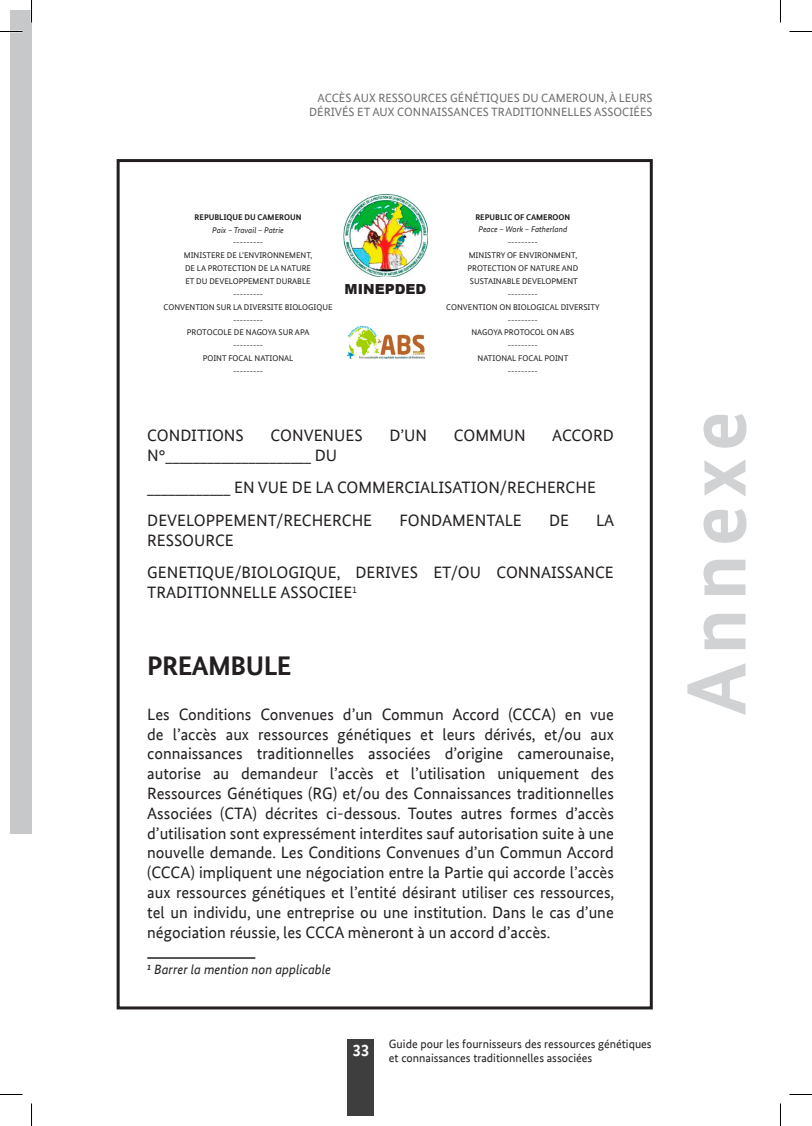
<style>
.page{position:relative;width:812px;height:1126px;background:#fff}
.page>*{position:absolute;margin:0;border:0;box-sizing:border-box;transform-origin:0 0}
.t1{font:700 84.15px "Bundes Sans Office";letter-spacing:.1em;color:#d1d2d4}
.t2{font:700 27px "Bundes Sans Office";letter-spacing:-.02em;color:#231f20}
.t3{font:700 17.25px "Bundes Sans Office";color:#fff}
.t4{font:16.5px/19.8px "Bundes Sans Office";color:#231f20}
.t5{font:900 13.8px "Arial";color:#231f20}
.t6{font:italic 13.5px "Bundes Sans Office";color:#231f20}
.t7{font:12px/14.4px "Bundes Sans Office";color:#6c6d70;text-align:right}
.t8{font:12px/14.4px "Bundes Sans Office";color:#231f20}
.t9{font:8.25px/12.9px "Bundes Sans Office";color:#231f20;text-align:center}
.t10{font:italic 8.25px "Bundes Sans Office";color:#231f20}
.t11{font:700 8.25px "Bundes Sans Office";color:#231f20}
</style>
<div class="page">
<div style="left:117px;top:159px;width:535px;height:850px;border:3px solid #231f20"></div>
<div style="left:10px;top:10px;width:22px;height:824px;background:#c7c8ca"></div>
<div style="left:348px;top:1039px;width:26px;height:77px;background:#3e3e3f"></div>
<img style="left:347px;top:326px;width:77px;height:33px">
<img style="left:343px;top:194px;width:84px;height:83px">
<hr style="left:147px;top:957px;width:108px;height:2px;background:#231f20">
<svg style="left:0;top:31px;width:22px;height:1px"></svg>
<svg style="left:789px;top:31px;width:22px;height:1px"></svg>
<svg style="left:0;top:1094px;width:22px;height:1px"></svg>
<svg style="left:789px;top:1094px;width:22px;height:1px"></svg>
<svg style="left:31px;top:0;width:1px;height:22px"></svg>
<svg style="left:31px;top:1103px;width:1px;height:23px"></svg>
<svg style="left:780px;top:0;width:1px;height:22px"></svg>
<svg style="left:780px;top:1103px;width:1px;height:23px"></svg>
<p class="t7" style="left:309px;top:91px;width:345px">ACCÈS AUX RESSOURCES GÉNÉTIQUES DU CAMEROUN, À LEURS<br>DÉRIVÉS ET AUX CONNAISSANCES TRADITIONNELLES ASSOCIÉES</p>
<p class="t11" style="left:194px;top:212px;width:108px">REPUBLIQUE DU CAMEROUN</p>
<p class="t10" style="left:212px;top:225px;width:73px">Paix – Travail – Patrie</p>
<p class="t9" style="left:163px;top:236px;width:170px">---------<br>MINISTERE DE L’ENVIRONNEMENT,<br>DE LA PROTECTION DE LA NATURE<br>ET DU DEVELOPPEMENT DURABLE<br>---------<br>CONVENTION SUR LA DIVERSITE BIOLOGIQUE ---------<br>PROTOCOLE DE NAGOYA SUR APA<br>---------<br>POINT FOCAL NATIONAL<br>---------</p>
<p class="t5" style="left:344px;top:279px;width:83px">MINEPDED</p>
<p class="t11" style="left:475px;top:212px;width:97px">REPUBLIC OF CAMEROON</p>
<p class="t10" style="left:478px;top:225px;width:90px">Peace – Work – Fatherland</p>
<p class="t9" style="left:446px;top:236px;width:155px">---------<br>MINISTRY OF ENVIRONMENT,<br>PROTECTION OF NATURE AND<br>SUSTAINABLE DEVELOPMENT<br>---------<br>CONVENTION ON BIOLOGICAL DIVERSITY ---------<br>NAGOYA PROTOCOL ON ABS<br>---------<br>NATIONAL FOCAL POINT<br>---------</p>
<p class="t4" style="left:147px;top:426px;width:98px">CONDITIONS</p>
<p class="t4" style="left:270px;top:426px;width:93px">CONVENUES</p>
<p class="t4" style="left:389px;top:426px;width:39px">D’UN</p>
<p class="t4" style="left:454px;top:426px;width:73px">COMMUN</p>
<p class="t4" style="left:552px;top:426px;width:63px">ACCORD</p>
<p class="t4" style="left:147px;top:439px;width:450px;line-height:32.5px">N°_____________________ DU<br>____________ EN VUE DE LA COMMERCIALISATION/RECHERCHE<br>DEVELOPPEMENT/RECHERCHE</p>
<p class="t4" style="left:399px;top:511px;width:124px">FONDAMENTALE</p>
<p class="t4" style="left:549px;top:511px;width:21px">DE</p>
<p class="t4" style="left:596px;top:511px;width:20px">LA</p>
<p class="t4" style="left:147px;top:524px;width:468px;line-height:32.5px">RESSOURCE<br>GENETIQUE/BIOLOGIQUE, DERIVES ET/OU CONNAISSANCE</p>
<p class="t4" style="left:147px;top:583px;width:211px">TRADITIONNELLE ASSOCIEE<sup>1</sup></p>
<h2 class="t2" style="left:147px;top:650px;width:146px">PREAMBULE</h2>
<p class="t4" style="left:147px;top:704px;width:468px;text-align:justify">Les Conditions Convenues d’un Commun Accord (CCCA) en vue de l’accès aux ressources génétiques et leurs dérivés, et/ou aux connaissances traditionnelles associées d’origine camerounaise, autorise au demandeur l’accès et l’utilisation uniquement des Ressources Génétiques (RG) et/ou des Connaissances traditionnelles Associées (CTA) décrites ci-dessous. Toutes autres formes d’accès d’utilisation sont expressément interdites sauf autorisation suite à une nouvelle demande. Les Conditions Convenues d’un Commun Accord (CCCA) impliquent une négociation entre la Partie qui accorde l’accès aux ressources génétiques et l’entité désirant utiliser ces ressources, tel un individu, une entreprise ou une institution. Dans le cas d’une négociation réussie, les CCCA mèneront à un accord d’accès.</p>
<p class="t6" style="left:147px;top:962px;width:185px"><sup>1</sup> Barrer la mention non applicable</p>
<p class="t3" style="left:352px;top:1040px;width:19px">33</p>
<p class="t8" style="left:389px;top:1036px;width:264px">Guide pour les fournisseurs des ressources génétiques et connaissances traditionnelles associées</p>
<h1 class="t1" style="left:667px;top:715px;width:306px;rotate:-90deg">Annexe</h1>
</div>
